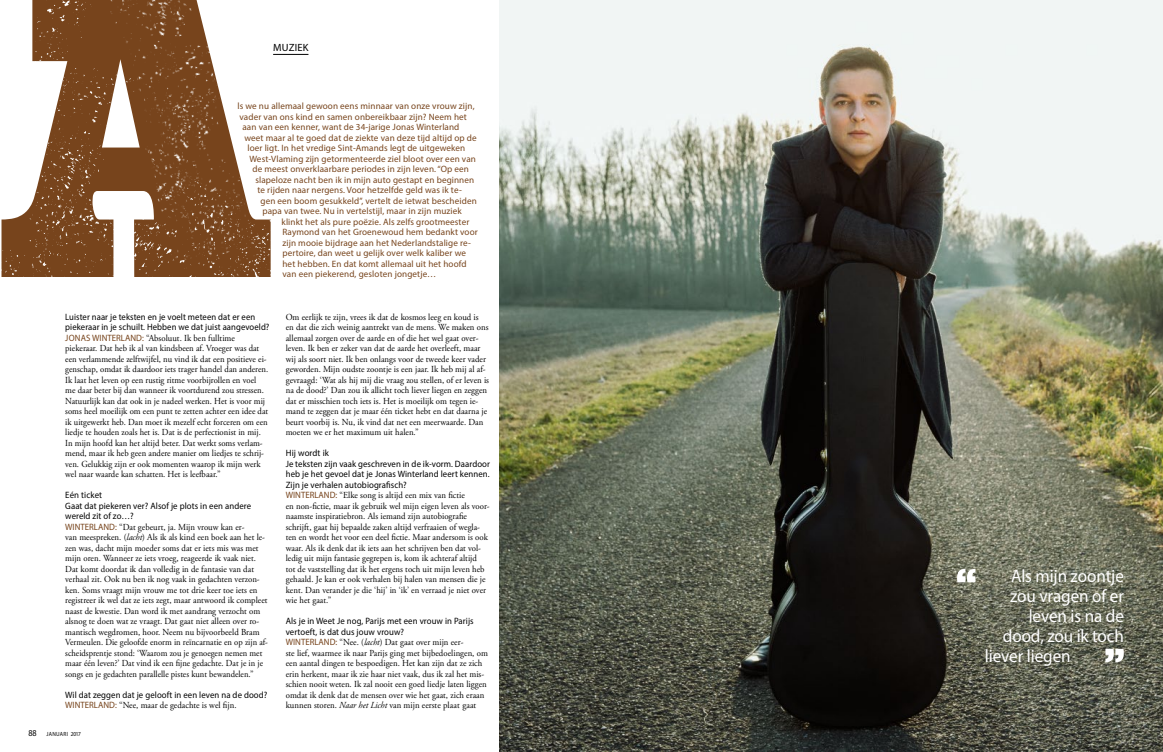
<style>
.page{position:relative;width:1163px;height:752px;background:#fff}
.page>*{position:absolute;margin:0;border:0;box-sizing:border-box;transform-origin:0 0}
.t1{font:18px "Myriad Pro";letter-spacing:-.005em;color:#fff;scale:.95 1}
.t2{font:10.5px "Myriad Pro";letter-spacing:.015em;color:#000}
.t3{font:9.2px/10.5px "Adobe Garamond Pro";letter-spacing:.005em;color:#000;scale:.95 1}
.t4{font:9.2px "Myriad Pro";letter-spacing:.015em;color:#77441c}
.t5{font:9.2px/10.5px "Myriad Pro";letter-spacing:.01em;color:#000;scale:.96 1}
.t6{font:9.2px/10.5px "Myriad Pro";letter-spacing:.01em;color:#000;scale:.95 1}
.t7{font:9.2px/10.5px "Myriad Pro";letter-spacing:.01em;color:#000;scale:.94 1}
.t8{font:9.2px "Myriad Pro";letter-spacing:.015em;color:#77441c;scale:.95 1}
.t9{font:9.2px "Myriad Pro";letter-spacing:.015em;color:#77441c;scale:.94 1}
.t10{font:6px "Myriad Pro";letter-spacing:.035em;color:#000;scale:.9 1}
.s1{font-family:"Myriad Pro";color:#77441c}
.s2{font-style:italic}
.s3{font-size:9px}
</style>
<div class="page">
<img style="left:499px;top:0;width:663px;height:750px">
<svg style="left:1105px;top:648px;width:18px;height:14px"></svg>
<svg style="left:956px;top:568px;width:19px;height:14px"></svg>
<img style="left:1px;top:194px;width:152px;height:83px">
<img style="left:35px;top:0;width:44px;height:246px">
<img style="left:79px;top:0;width:175px;height:272px">
<img style="left:153px;top:219px;width:118px;height:58px">
<hr style="left:273px;top:54px;width:35px;height:1px;background:#000">
<p class="t2" style="left:273px;top:41px;width:37px">muziek</p>
<p class="t4" style="left:237px;top:100px;width:238px">ls we nu allemaal gewoon eens minnaar van onze vrouw zijn,</p>
<p class="t4" style="left:239px;top:111px;width:229px">vader van ons kind en samen onbereikbaar zijn? Neem het</p>
<p class="t4" style="left:242px;top:121px;width:218px">aan van een kenner, want de 34-jarige Jonas Winterland</p>
<p class="t4" style="left:244px;top:132px;width:234px">weet maar al te goed dat de ziekte van deze tijd altijd op de</p>
<p class="t4" style="left:247px;top:142px;width:219px">loer ligt. I n het vredige Sint-Amands legt de uitgeweken</p>
<p class="t4" style="left:249px;top:153px;width:228px">West-Vlaming zijn getormenteerde ziel bloot over een van</p>
<p class="t4" style="left:252px;top:163px;width:218px">de meest onverklaarbare periodes in zijn leven. “Op een</p>
<p class="t4" style="left:255px;top:174px;width:220px">slapeloze nacht ben ik in mijn auto gestapt en beginnen</p>
<p class="t4" style="left:257px;top:184px;width:206px">te rijden naar nergens. Voor hetzelfde geld was ik te-</p>
<p class="t4" style="left:260px;top:195px;width:218px">gen een boom gesukkeld”, vertelt de ietwat bescheiden</p>
<p class="t4" style="left:262px;top:205px;width:201px">papa van twee. Nu in vertelstijl, maar in zijn muziek</p>
<p class="t4" style="left:281px;top:216px;width:189px">klinkt het als pure poëzie. Als zelfs grootmeester</p>
<p class="t4" style="left:282px;top:226px;width:197px">Raymond van het Groenewoud hem bedankt voor</p>
<p class="t4" style="left:282px;top:237px;width:190px">zijn mooie bijdrage aan het Nederlandstalige re-</p>
<p class="t4" style="left:282px;top:247px;width:185px">pertoire, dan weet u gelijk over welk kaliber we</p>
<p class="t4" style="left:282px;top:258px;width:186px">het hebben. En dat komt allemaal uit het hoofd</p>
<p class="t4" style="left:282px;top:268px;width:155px">van een piekerend, gesloten jongetje…</p>
<p class="t7" style="left:65px;top:311px;width:219px">Luister naar je teksten en je voelt meteen dat er een piekeraar in je schuilt. Hebben we dat juist aangevoeld?</p>
<p class="t9" style="left:65px;top:331px;width:56px">jonas WINTERLAN</p>
<p class="t3" style="left:65px;top:332px;width:215px;text-indent:71px"><span class="s1">D:</span> “Absoluut. Ik ben fulltime piekeraar. Dat heb ik al van kindsbeen af. Vroeger was dat een verlammende zelftwijfel, nu vind ik dat een positieve ei&shy;genschap, omdat ik daardoor iets trager handel dan anderen.<br>Ik laat het leven op een rustig ritme voorbijrollen en voel me daar beter bij dan wanneer ik voortdurend zou stressen.<br>Natuurlijk kan dat ook in je nadeel werken. Het is voor mij soms heel moeilijk om een punt te zetten achter een idee dat ik uitgewerkt heb. Dan moet ik mezelf echt forceren om een liedje te houden zoals het is. Dat is de perfectionist in mij.<br>In mijn hoofd kan het altijd beter. Dat werkt soms verlam&shy;mend, maar ik heb geen andere manier om liedjes te schrij&shy;ven. Gelukkig zijn er ook momenten waarop ik mijn werk wel naar waarde kan schatten. Het is leefbaar.”</p>
<p class="t5" style="left:65px;top:489px;width:195px">Eén ticket<br>Gaat dat piekeren ver? Alsof je plots in een andere wereld zit of zo…?</p>
<p class="t8" style="left:65px;top:520px;width:27px">WINTERLAN</p>
<p class="t3" style="left:65px;top:521px;width:215px;text-indent:44px"><span class="s1">D:</span> “Dat gebeurt, ja. Mijn vrouw kan er-<br>van meespreken. (<span class="s2">lacht</span>) Als ik als kind een boek aan het le&shy;zen was, dacht mijn moeder soms dat er iets mis was met mijn oren. Wanneer ze iets vroeg, reageerde ik vaak niet.<br>Dat komt doordat ik dan volledig in de fantasie van dat verhaal zit. Ook nu ben ik nog vaak in gedachten verzon&shy;ken. Soms vraagt mijn vrouw me tot drie keer toe iets en registreer ik wel dat ze iets zegt, maar antwoord ik compleet naast de kwestie. Dan word ik met aandrang verzocht om alsnog te doen wat ze vraagt. Dat gaat niet alleen over ro&shy;mantisch wegdromen, hoor. Neem nu bijvoorbeeld Bram Vermeulen. Die geloofde enorm in reïncarnatie en op zijn af&shy;scheidsprentje stond: ‘Waarom zou je genoegen nemen met maar één leven?’ Dat vind ik een fijne gedachte. Dat je in je songs en je gedachten parallelle pistes kunt bewandelen.”</p>
<p class="t6" style="left:65px;top:689px;width:214px">Wil dat zeggen dat je gelooft in een leven na de dood?</p>
<p class="t8" style="left:65px;top:699px;width:27px">WINTERLAN</p>
<p class="t3" style="left:109px;top:700px;width:135px"><span class="s1">D:</span> “Nee, maar de gedachte is wel fijn.</p>
<p class="t10" style="left:29px;top:730px;width:60px"><span class="s3">88</span> januari 2017</p>
<p class="t3" style="left:286px;top:311px;width:215px">Om eerlijk te zijn, vrees ik dat de kosmos leeg en koud is en dat die zich weinig aantrekt van de mens. We maken ons allemaal zorgen over de aarde en of die het wel gaat over&shy;leven. Ik ben er zeker van dat de aarde het overleeft, maar wij als soort niet. Ik ben onlangs voor de tweede keer vader geworden. Mijn oudste zoontje is een jaar. Ik heb mij al af&shy;gevraagd: ‘Wat als hij mij die vraag zou stellen, of er leven is na de dood?’ Dan zou ik allicht toch liever liegen en zeggen dat er misschien toch iets is. Het is moeilijk om tegen ie&shy;mand te zeggen dat je maar één ticket hebt en dat daarna je beurt voorbij is. Nu, ik vind dat net een meerwaarde. Dan moeten we er het maximum uit halen.”</p>
<p class="t5" style="left:286px;top:447px;width:214px">H ij wordt ik<br>Je teksten zijn vaak geschreven in de ik-vorm. Daardoor heb je het gevoel dat je Jonas Winterland leert kennen.<br>Zijn je verhalen autobiografisch?</p>
<p class="t8" style="left:286px;top:489px;width:27px">WINTERLAN</p>
<p class="t3" style="left:286px;top:490px;width:216px;text-indent:44px"><span class="s1">D:</span> “Elke song is altijd een mix van fictie<br>en non-fictie, maar ik gebruik wel mijn eigen leven als voor&shy;naamste inspiratiebron. Als iemand zijn autobiografie schrijft, gaat hij bepaalde zaken altijd verfraaien of wegla&shy;ten en wordt het voor een deel fictie. Maar andersom is ook waar. Als ik denk dat ik iets aan het schrijven ben dat vol&shy;ledig uit mijn fantasie gegrepen is, kom ik achteraf altijd<br>tot de vaststelling dat ik het ergens toch uit mijn leven heb gehaald. Je kan er ook verhalen bij halen van mensen die je kent. Dan verander je die ‘hij’ in ‘ik’ en verraad je niet over wie het gaat.”</p>
<p class="t6" style="left:286px;top:615px;width:199px">Als je in Weet Je nog, Parijs met een vrouw in Parijs vertoeft, is dat dus jouw vrouw?</p>
<p class="t8" style="left:286px;top:636px;width:27px">WINTERLAN</p>
<p class="t3" style="left:286px;top:637px;width:214px;text-indent:44px"><span class="s1">D:</span> “Nee. (<span class="s2">lacht</span>) Dat gaat over mijn eer-<br>ste lief, waarmee ik naar Parijs ging met bijbedoelingen, om een aantal dingen te bespoedigen. Het kan zijn dat ze zich erin herkent, maar ik zie haar niet vaak, dus ik zal het mis&shy;schien nooit weten. Ik zal nooit een goed liedje laten liggen omdat ik denk dat de mensen over wie het gaat, zich eraan kunnen storen. <span class="s2">Naar het Licht</span> van mijn eerste plaat gaat</p>
<h1 class="t1" style="left:1010px;top:564px;width:120px">Als mijn zoontje</h1>
<h1 class="t1" style="left:1009px;top:584px;width:121px">zou vragen of er</h1>
<h1 class="t1" style="left:1028px;top:604px;width:102px">leven is na de</h1>
<h1 class="t1" style="left:1002px;top:624px;width:129px">dood, zou ik toch</h1>
<h1 class="t1" style="left:984px;top:644px;width:92px">liever liegen</h1>
</div>
